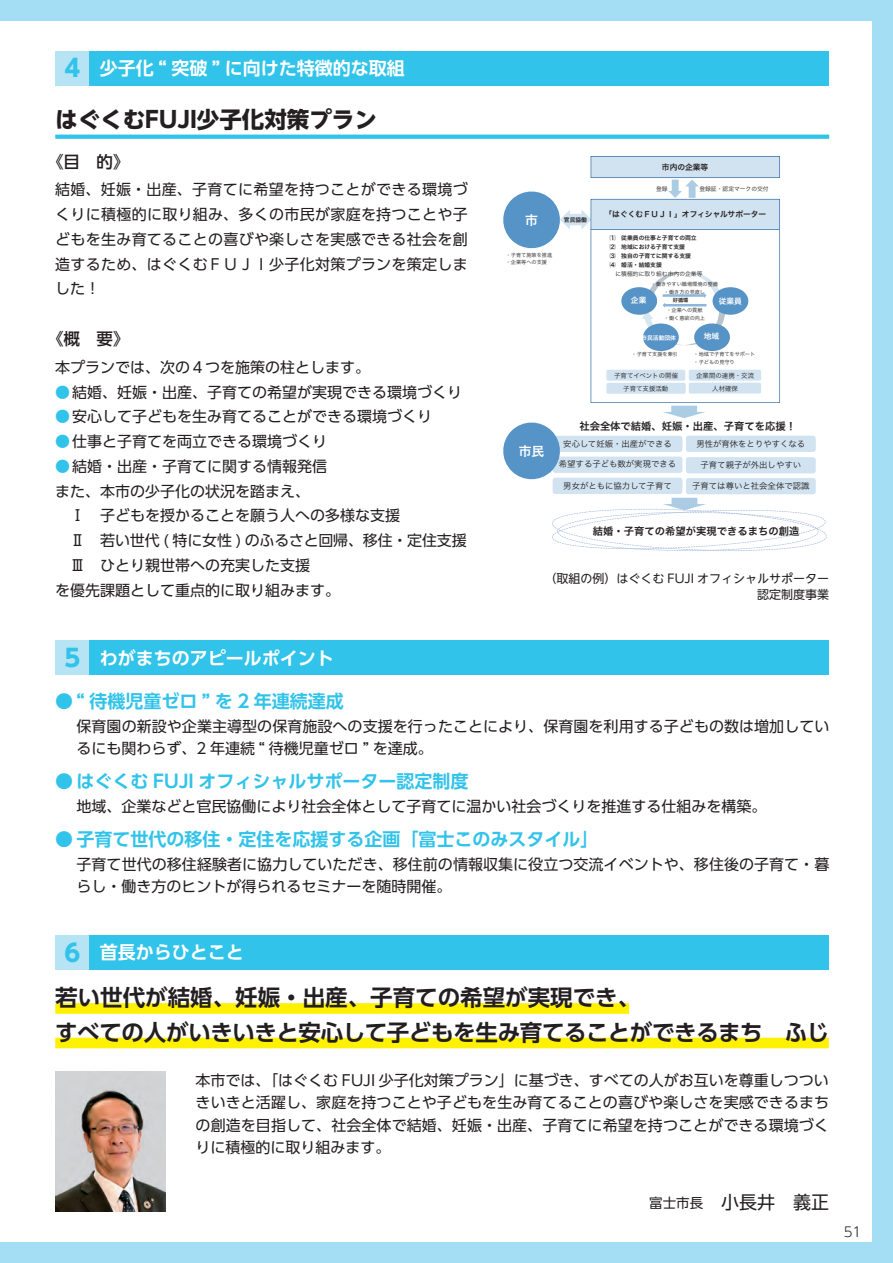
<style>
.page{position:relative;width:893px;height:1263px;background:#a4def4}
.page>*{position:absolute;margin:0;border:0;box-sizing:border-box;transform-origin:0 0}
.t1{font:700 22.5px/34.5px "UD Shin Go Pr 6 N De";letter-spacing:-.01em;color:#231f20}
.t2{font:700 22.5px "UD Shin Go NT Pr 6 N";color:#231f20}
.t3{font:700 18px "UD Shin Go Pr 6 N De";color:#31c3e9}
.t4{font:700 18px "UD Shin Go Pr 6 N De";color:#fff}
.t5{font:18px "UD Shin Go Pr 6 N";color:#231f20}
.t6{font:500 16.5px "UD Shin Go Pr 6 N";color:#231f20}
.t7{font:15px/24.8px "UD Shin Go Pr 6 N";color:#231f20}
.t8{font:300 13.5px "UD Shin Go NT Pr 6";color:#231f20}
.t9{font:12.9px "Hiragino Sans W6 90 pv RKSJ H";color:#fff}
.t10{font:12px/16.5px "UD Shin Go NT Pr 6 N";color:#231f20;text-align:right}
.t11{font:10.35px "Hiragino Sans W6 90 pv RKSJ H";color:#231f20}
.t12{font:8.4px "Hiragino Sans W3 90 pv RKSJ H";color:#231f20}
.t13{font:7.8px "Hiragino Sans W6 90 pv RKSJ H";color:#231f20}
.t14{font:7.8px "Hiragino Sans W6 90 pv RKSJ H";color:#fff}
.t15{font:6.45px "Hiragino Sans W3 90 pv RKSJ H";color:#231f20}
.t16{font:5.85px/9px "Hiragino Sans W6 90 pv RKSJ H";color:#231f20}
.t17{font:5.85px "Hiragino Sans W3 90 pv RKSJ H";color:#231f20}
.t18{font:5.85px "Hiragino Sans W6 90 pv RKSJ H";color:#fff}
.t19{font:5.1px/7.8px "Hiragino Sans W3 90 pv RKSJ H";color:#231f20;text-align:center}
.t20{font:5.1px "Hiragino Sans W6 90 pv RKSJ H";color:#231f20}
.s1{font-family:"UD Shin Go Pr 6 N";font-size:24px;color:#31c3e9}
.s2{color:#31c3e9}
.s3{font-family:"UD Shin Go Pr 6 N";font-weight:400}
.s4{font-size:13.5px}
</style>
<div class="page">
<div style="left:0;top:21px;width:872px;height:1221px;background:#fff"></div>
<div style="left:55px;top:641px;width:34px;height:34px;background:#b7e4f5"></div>
<div style="left:89px;top:641px;width:740px;height:34px;background:#31c3e9"></div>
<div style="left:55px;top:935px;width:34px;height:34px;background:#b7e4f5"></div>
<div style="left:89px;top:935px;width:740px;height:34px;background:#31c3e9"></div>
<div style="left:55px;top:1003px;width:574px;height:11px;background:#fff101"></div>
<div style="left:55px;top:1038px;width:774px;height:10px;background:#fff101"></div>
<div style="left:55px;top:51px;width:34px;height:34px;background:#b7e4f5"></div>
<div style="left:89px;top:51px;width:740px;height:34px;background:#31c3e9"></div>
<svg style="left:55px;top:135px;width:774px;height:4px;background:#39c5e9"></svg>
<div style="left:553px;top:478px;width:129px;height:16px;background:#d1e3f0;border-radius:3px"></div>
<div style="left:686px;top:436px;width:130px;height:16px;background:#d1e3f0;border-radius:3px"></div>
<div style="left:686px;top:457px;width:130px;height:16px;background:#d1e3f0;border-radius:3px"></div>
<div style="left:686px;top:478px;width:130px;height:16px;background:#d1e3f0;border-radius:3px"></div>
<svg style="left:503px;top:156px;width:277px;height:324px"></svg>
<svg style="left:552px;top:498px;width:275px;height:53px"></svg>
<img style="left:55px;top:1071px;width:111px;height:141px">
<p class="t4" style="left:64px;top:53px;width:342px"><span class="s1">4</span> 少子化 “ 突破 ” に向けた特徴的な取組</p>
<h1 class="t2" style="left:55px;top:101px;width:323px">はぐくむFUJI少子化対策プラン</h1>
<p class="t6" style="left:47px;top:148px;width:84px">《目　的》</p>
<p class="t7" style="left:55px;top:177px;width:414px;text-align:justify">結婚、妊娠・出産、子育てに希望を持つことができる環境づくりに積極的に取り組み、多くの市民が家庭を持つことや子どもを生み育てることの喜びや楽しさを実感できる社会を創造するため、はぐくむＦＵＪＩ少子化対策プランを策定しました！</p>
<p class="t6" style="left:47px;top:325px;width:84px">《概　要》</p>
<p class="t7" style="left:55px;top:354px;width:317px">本プランでは、次の４つを施策の柱とします。</p>
<p class="t7" style="left:55px;top:379px;width:409px"><span class="s2">●</span>結婚、妊娠・出産、子育ての希望が実現できる環境づくり</p>
<p class="t7" style="left:55px;top:404px;width:379px"><span class="s2">●</span>安心して子どもを生み育てることができる環境づくり</p>
<p class="t7" style="left:55px;top:429px;width:274px"><span class="s2">●</span>仕事と子育てを両立できる環境づくり</p>
<p class="t7" style="left:55px;top:453px;width:413px"><span class="s2">●</span>結婚・出産・子育てに関する情報発信<br>また、本市の少子化の状況を踏まえ、<br>　Ⅰ　子どもを授かることを願う人への多様な支援<br>　Ⅱ　若い世代 ( 特に女性 ) のふるさと回帰、移住・定住支援　Ⅲ　ひとり親世帯への充実した支援<br>を優先課題として重点的に取り組みます。</p>
<p class="t9" style="left:525px;top:208px;width:14px">市</p>
<p class="t19" style="left:506px;top:250px;width:48px;text-align:left">・子育て施策を推進・企業等への支援</p>
<p class="t16" style="left:564px;top:215px;width:25px">官民協働</p>
<p class="t13" style="left:662px;top:160px;width:48px">市内の企業等</p>
<p class="t13" style="left:604px;top:207px;width:163px">「はぐくむＦＵＪＩ」オフィシャルサポーター</p>
<p class="t16" style="left:610px;top:233px;width:89px">⑴　従業員の仕事と子育ての両立<br>⑵　地域における子育て支援<br>⑶　独自の子育てに関する支援<br>⑷　婚活・結婚支援</p>
<p class="t17" style="left:610px;top:268px;width:94px">　に積極的に取り組む市内の企業等</p>
<p class="t17" style="left:656px;top:183px;width:13px">登録</p>
<p class="t17" style="left:699px;top:183px;width:71px">登録証・認定マークの交付</p>
<p class="t19" style="left:651px;top:280px;width:69px">・働きやすい職場環境の整備・働き方の見直し</p>
<p class="t14" style="left:631px;top:293px;width:17px">企業</p>
<p class="t20" style="left:673px;top:296px;width:17px">好循環</p>
<p class="t14" style="left:719px;top:294px;width:25px">従業員</p>
<p class="t19" style="left:664px;top:306px;width:43px">・企業への貢献・働く意欲の向上</p>
<p class="t19" style="left:693px;top:350px;width:63px;text-align:left">・地域で子育てをサポート・子どもの見守り</p>
<p class="t14" style="left:704px;top:329px;width:17px">地域</p>
<p class="t18" style="left:641px;top:332px;width:36px">市民活動団体</p>
<p class="t19" style="left:632px;top:350px;width:48px">・子育て支援を牽引</p>
<p class="t15" style="left:614px;top:370px;width:65px">子育てイベントの開催</p>
<p class="t15" style="left:696px;top:370px;width:60px">企業間の連携・交流</p>
<p class="t15" style="left:623px;top:382px;width:47px">子育て支援活動</p>
<p class="t15" style="left:712px;top:382px;width:27px">人材確保</p>
<p class="t11" style="left:579px;top:417px;width:218px">社会全体で結婚、妊娠・出産、子育てを応援！</p>
<p class="t9" style="left:519px;top:439px;width:27px">市民</p>
<p class="t12" style="left:563px;top:436px;width:110px">安心して妊娠・出産ができる</p>
<p class="t12" style="left:559px;top:457px;width:119px">希望する子ども数が実現できる</p>
<p class="t12" style="left:563px;top:478px;width:110px">男女がともに協力して子育て</p>
<p class="t12" style="left:696px;top:436px;width:111px">男性が育休をとりやすくなる</p>
<p class="t12" style="left:700px;top:457px;width:102px">子育て親子が外出しやすい</p>
<p class="t12" style="left:692px;top:478px;width:119px">子育ては尊いと社会全体で認識</p>
<p class="t11" style="left:593px;top:521px;width:208px">結婚・子育ての希望が実現できるまちの創造</p>
<p class="t10" style="left:544px;top:570px;width:286px">（取組の例）はぐくむ FUJI オフィシャルサポーター認定制度事業</p>
<p class="t4" style="left:64px;top:643px;width:271px"><span class="s1">5</span> わがまちのアピールポイント</p>
<p class="t3" style="left:55px;top:686px;width:290px"><span class="s3">●</span> “ 待機児童ゼロ ” を 2 年連続達成</p>
<p class="t7" style="left:77px;top:714px;width:754px;line-height:22.5px">保育園の新設や企業主導型の保育施設への支援を行ったことにより、保育園を利用する子どもの数は増加しているにも関わらず、2 年連続 “ 待機児童ゼロ ” を達成。</p>
<p class="t3" style="left:55px;top:766px;width:415px"><span class="s3">●</span> はぐくむ FUJI オフィシャルサポーター認定制度</p>
<p class="t7" style="left:77px;top:793px;width:691px">地域、企業などと官民協働により社会全体として子育てに温かい社会づくりを推進する仕組みを構築。</p>
<p class="t3" style="left:55px;top:824px;width:545px"><span class="s3">●</span> 子育て世代の移住・定住を応援する企画「富士このみスタイル」</p>
<p class="t7" style="left:77px;top:852px;width:754px;line-height:22.5px">子育て世代の移住経験者に協力していただき、移住前の情報収集に役立つ交流イベントや、移住後の子育て・暮らし・働き方のヒントが得られるセミナーを随時開催。</p>
<p class="t4" style="left:64px;top:938px;width:181px"><span class="s1">6</span> 首長からひとこと</p>
<h1 class="t1" style="left:55px;top:980px;width:775px">若い世代が結婚、妊娠・出産、子育ての希望が実現でき、<br>すべての人がいきいきと安心して子どもを生み育てることができるまち　ふじ</h1>
<p class="t7" style="left:196px;top:1068px;width:635px;line-height:22.5px;text-align:justify">本市では、「はぐくむ FUJI 少子化対策プラン」に基づき、すべての人がお互いを尊重しつついきいきと活躍し、家庭を持つことや子どもを生み育てることの喜びや楽しさを実感できるまちの創造を目指して、社会全体で結婚、妊娠・出産、子育てに希望を持つことができる環境づくりに積極的に取り組みます。</p>
<p class="t5" style="left:649px;top:1188px;width:181px"><span class="s4">富士市長</span>　小長井　義正</p>
<p class="t8" style="left:844px;top:1220px;width:19px">51</p>
</div>
